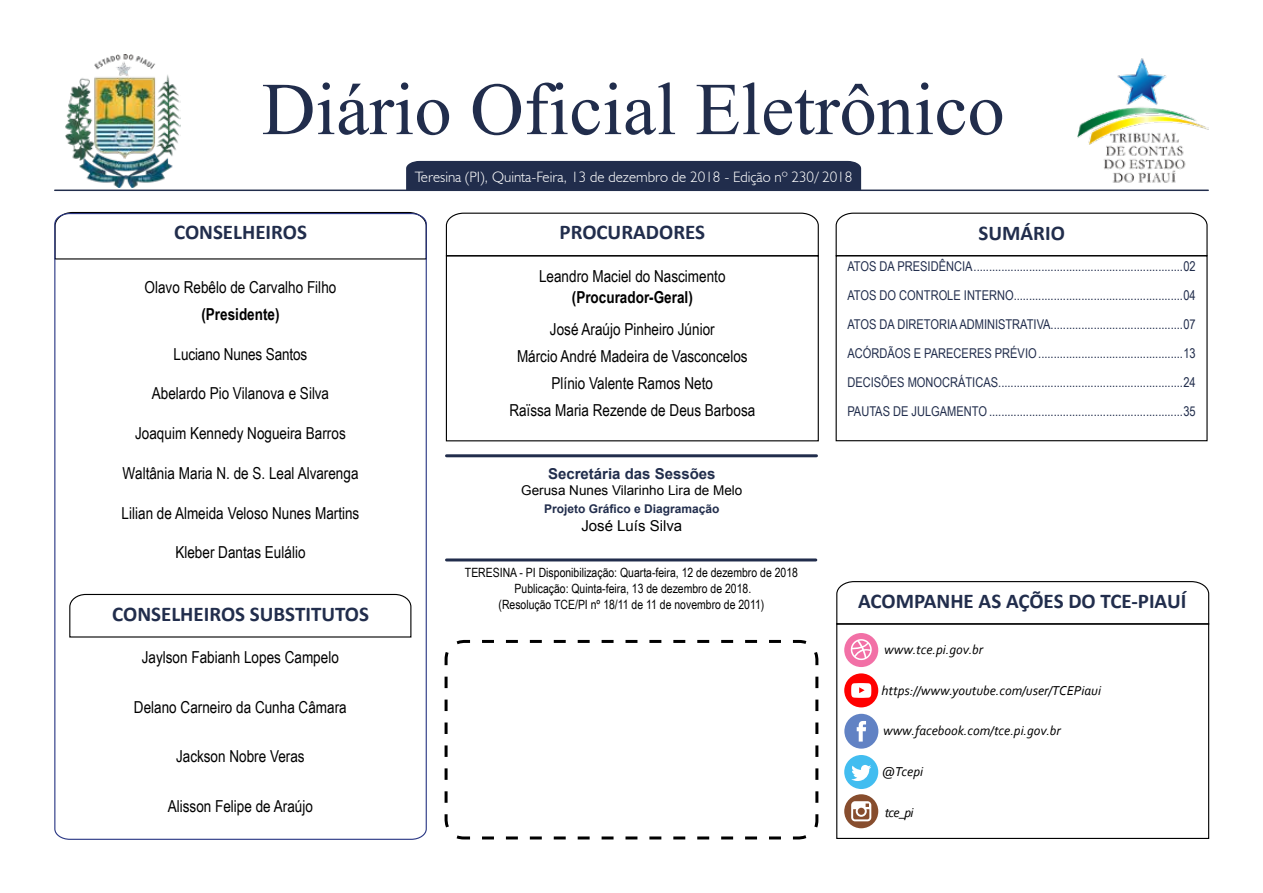
<style>
.page{position:relative;width:1263px;height:893px;background:#fff}
.page>*{position:absolute;margin:0;border:0;box-sizing:border-box;transform-origin:0 0}
.t1{font:111px "Microsoft Himalaya";color:#212d4c}
.t2{font:700 21px "Calibri";color:#212d4c}
.t3{font:16.5px/27px "Arial Narrow";color:#000;text-align:center}
.t4{font:700 16.5px "Arial Narrow";color:#000}
.t5{font:300 15px "Humanist 521 BT";color:#fff}
.t6{font:700 15px "Arial";color:#212d4c}
.t7{font:15px "Arial";color:#000}
.t8{font:13.5px/29px "Arial Narrow";color:#212d4c;text-align:justify}
.t9{font:italic 13.5px "Corbel";color:#000}
.t10{font:13.5px "Arial";color:#000}
.t11{font:12.75px/15.8px "Arial Narrow";color:#000;text-align:center}
.t12{font:700 12px "Arial";color:#212d4c}
</style>
<div class="page">
<img style="left:1077px;top:58px;width:132px;height:125px">
<div style="left:406px;top:161px;width:455px;height:29px;background:#212d4c"></div>
<hr style="left:55px;top:190px;width:1153px;height:1px;background:#212d4c">
<svg style="left:72px;top:211px;width:337px;height:1px"></svg>
<svg style="left:54px;top:212px;width:373px;height:628px"></svg>
<svg style="left:69px;top:593px;width:343px;height:45px"></svg>
<svg style="left:445px;top:212px;width:374px;height:45px"></svg>
<img style="left:65px;top:54px;width:115px;height:133px">
<hr style="left:446px;top:454px;width:370px;height:3px;background:#212d4c">
<hr style="left:446px;top:558px;width:370px;height:3px;background:#212d4c">
<div style="left:446px;top:255px;width:373px;height:186px;border:1px solid #000"></div>
<svg style="left:444px;top:639px;width:375px;height:201px"></svg>
<div style="left:844px;top:794px;width:34px;height:34px;background:#874d2e;border-radius:50%"></div>
<svg style="left:851px;top:801px;width:20px;height:20px"></svg>
<div style="left:844px;top:633px;width:34px;height:34px;background:#f270a6;border-radius:50%"></div>
<svg style="left:851px;top:639px;width:21px;height:21px"></svg>
<div style="left:844px;top:673px;width:34px;height:34px;background:#f00;border-radius:50%"></div>
<svg style="left:851px;top:683px;width:20px;height:15px"></svg>
<svg style="left:836px;top:581px;width:374px;height:44px"></svg>
<div style="left:844px;top:714px;width:34px;height:35px;background:#6182c4;border-radius:50%"></div>
<svg style="left:857px;top:721px;width:9px;height:21px"></svg>
<div style="left:844px;top:755px;width:34px;height:34px;background:#42bdf0;border-radius:50%"></div>
<svg style="left:851px;top:765px;width:20px;height:16px"></svg>
<svg style="left:835px;top:212px;width:373px;height:45px"></svg>
<div style="left:836px;top:255px;width:371px;height:186px;border:1px solid #000"></div>
<h1 class="t1" style="left:262px;top:31px;width:744px">Diário Oficial Eletrônico</h1>
<p class="t5" style="left:415px;top:168px;width:439px">Teresina (PI), Quinta-Feira, 13 de dezembro de 2018 - Edição nº 230/ 2018</p>
<h2 class="t2" style="left:174px;top:218px;width:134px">CONSELHEIROS</h2>
<h2 class="t2" style="left:978px;top:220px;width:88px">SUMÁRIO</h2>
<h2 class="t2" style="left:559px;top:219px;width:147px">PROCURADORES</h2>
<p class="t3" style="left:539px;top:263px;width:188px">Leandro Maciel do Nascimento</p>
<p class="t4" style="left:572px;top:285px;width:123px">(Procurador-Geral)</p>
<p class="t3" style="left:509px;top:315px;width:247px">José Araújo Pinheiro Júnior<br>Márcio André Madeira de Vasconcelos<br>Plínio Valente Ramos Neto<br>Raïssa Maria Rezende de Deus Barbosa</p>
<p class="t8" style="left:847px;top:251px;width:350px">ATOS DA PRESIDÊNCIA....................................................................02<br>ATOS DO CONTROLE INTERNO.......................................................04<br>ATOS DA DIRETORIA ADMINISTRATIVA...........................................07<br>ACÓRDÃOS E PARECERES PRÉVIO...............................................13<br>DECISÕES MONOCRÁTICAS............................................................24<br>PAUTAS DE JULGAMENTO...............................................................35</p>
<p class="t3" style="left:145px;top:273px;width:193px">Olavo Rebêlo de Carvalho Filho</p>
<p class="t4" style="left:201px;top:302px;width:80px">(Presidente)</p>
<p class="t3" style="left:174px;top:340px;width:135px">Luciano Nunes Santos</p>
<p class="t3" style="left:152px;top:379px;width:179px">Abelardo Pio Vilanova e Silva</p>
<p class="t3" style="left:135px;top:419px;width:212px">Joaquim Kennedy Nogueira Barros</p>
<p class="t3" style="left:122px;top:459px;width:238px">Waltânia Maria N. de S. Leal Alvarenga</p>
<p class="t3" style="left:122px;top:499px;width:239px">Lilian de Almeida Veloso Nunes Martins</p>
<p class="t3" style="left:175px;top:538px;width:132px">Kleber Dantas Eulálio</p>
<p class="t6" style="left:548px;top:464px;width:169px">Secretária das Sessões</p>
<p class="t10" style="left:521px;top:481px;width:223px">Gerusa Nunes Vilarinho Lira de Melo</p>
<p class="t12" style="left:544px;top:501px;width:177px">Projeto Gráfico e Diagramação</p>
<p class="t7" style="left:581px;top:516px;width:102px">José Luís Silva</p>
<p class="t11" style="left:465px;top:564px;width:334px">TERESINA - PI Disponibilização: Quarta-feira, 12 de dezembro de 2018<br>Publicação: Quinta-feira, 13 de dezembro de 2018.<br>(Resolução TCE/PI nº 18/11 de 11 de novembro de 2011)</p>
<h2 class="t2" style="left:858px;top:588px;width:330px">ACOMPANHE AS AÇÕES DO TCE-PIAUÍ</h2>
<h2 class="t2" style="left:112px;top:600px;width:258px">CONSELHEIROS SUBSTITUTOS</h2>
<p class="t3" style="left:142px;top:643px;width:199px">Jaylson Fabianh Lopes Campelo</p>
<p class="t3" style="left:134px;top:693px;width:214px">Delano Carneiro da Cunha Câmara</p>
<p class="t3" style="left:176px;top:742px;width:130px">Jackson Nobre Veras</p>
<p class="t3" style="left:168px;top:792px;width:147px">Alisson Felipe de Araújo</p>
<p class="t9" style="left:884px;top:641px;width:100px">www.tce.pi.gov.br</p>
<p class="t9" style="left:881px;top:682px;width:221px">https://www.youtube.com/user/TCEPiaui</p>
<p class="t9" style="left:883px;top:722px;width:179px">www.facebook.com/tce.pi.gov.br</p>
<p class="t9" style="left:882px;top:763px;width:43px">@Tcepi</p>
<p class="t9" style="left:885px;top:804px;width:30px">tce_pi</p>
</div>
